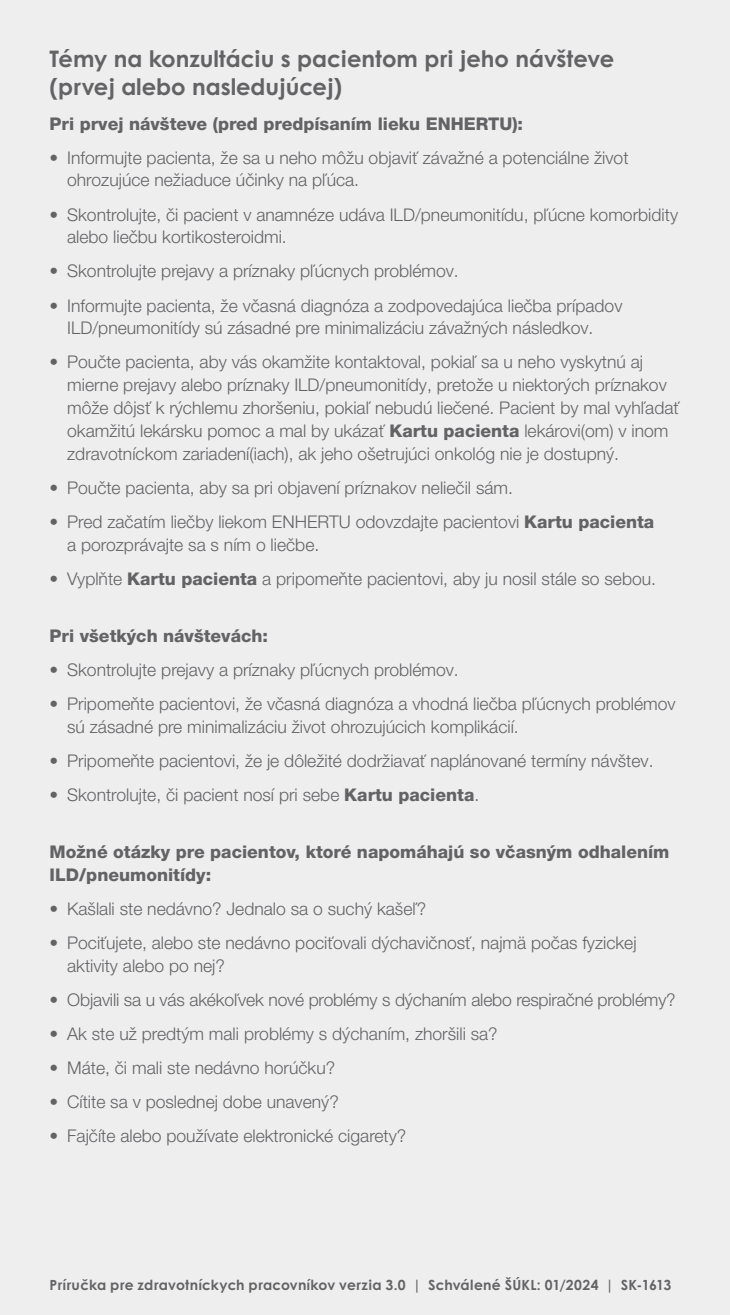
<style>
.page{position:relative;width:730px;height:1315px;background:#fff}
.page>*{position:absolute;margin:0;border:0;box-sizing:border-box;transform-origin:0 0}
.t1{font:700 22.75px/28px "Century Gothic";color:#636366}
.t2{font:300 17.5px/22.8px "Helvetica Neue LT Pro";color:#636366}
.t3{font:800 17.5px/22.8px "Helvetica Neue LT Pro";color:#636366}
.t4{font:700 14px "Century Gothic";letter-spacing:.02em;color:#636366}
.s1{font-weight:800}
</style>
<div class="page">
<div style="left:0;top:0;width:729px;height:1315px;background:#eeeeef"></div>
<h1 class="t1" style="left:50px;top:44px;width:566px">Témy na konzultáciu s pacientom pri jeho návšteve (prvej alebo nasledujúcej)</h1>
<p class="t3" style="left:50px;top:112px;width:474px">Pri prvej návšteve (pred predpísaním lieku ENHERTU):</p>
<p class="t2" style="left:67px;top:146px;width:562px;text-indent:-18px">• Informujte pacienta, že sa u neho môžu objaviť závažné a potenciálne život ohrozujúce nežiaduce účinky na pľúca.</p>
<p class="t2" style="left:67px;top:203px;width:612px;text-indent:-18px">• Skontrolujte, či pacient v anamnéze udáva ILD/pneumonitídu, pľúcne komorbidity alebo liečbu kortikosteroidmi.</p>
<p class="t2" style="left:50px;top:259px;width:410px">• Skontrolujte prejavy a príznaky pľúcnych problémov.</p>
<p class="t2" style="left:67px;top:294px;width:556px;text-indent:-18px">• Informujte pacienta, že včasná diagnóza a zodpovedajúca liečba prípadov<br>ILD/pneumonitídy sú zásadné pre minimalizáciu závažných následkov.</p>
<p class="t2" style="left:67px;top:350px;width:613px;text-indent:-18px">• Poučte pacienta, aby vás okamžite kontaktoval, pokiaľ sa u neho vyskytnú aj mierne prejavy alebo príznaky ILD/pneumonitídy, pretože u niektorých príznakov môže dôjsť k rýchlemu zhoršeniu, pokiaľ nebudú liečené. Pacient by mal vyhľadať okamžitú lekársku pomoc a mal by ukázať <span class="s1">Kartu pacienta</span> lekárovi(om) v inom zdravotníckom zariadení(iach), ak jeho ošetrujúci onkológ nie je dostupný.</p>
<p class="t2" style="left:50px;top:476px;width:464px">• Poučte pacienta, aby sa pri objavení príznakov neliečil sám.</p>
<p class="t2" style="left:67px;top:510px;width:588px;text-indent:-18px">• Pred začatím liečby liekom ENHERTU odovzdajte pacientovi <span class="s1">Kartu pacienta </span>a porozprávajte sa s ním o liečbe.</p>
<p class="t2" style="left:50px;top:567px;width:607px">• Vyplňte <span class="s1">Kartu pacienta</span> a pripomeňte pacientovi, aby ju nosil stále so sebou.</p>
<p class="t3" style="left:50px;top:624px;width:220px">Pri všetkých návštevách:</p>
<p class="t2" style="left:50px;top:658px;width:410px">• Skontrolujte prejavy a príznaky pľúcnych problémov.</p>
<p class="t2" style="left:67px;top:692px;width:609px;text-indent:-18px">• Pripomeňte pacientovi, že včasná diagnóza a vhodná liečba pľúcnych problémov sú zásadné pre minimalizáciu život ohrozujúcich komplikácií.</p>
<p class="t2" style="left:50px;top:749px;width:605px">• Pripomeňte pacientovi, že je dôležité dodržiavať naplánované termíny návštev.</p>
<p class="t2" style="left:50px;top:783px;width:431px">• Skontrolujte, či pacient nosí pri sebe <span class="s1">Kartu pacienta</span>.</p>
<p class="t3" style="left:50px;top:840px;width:621px">Možné otázky pre pacientov, ktoré napomáhajú so včasným odhalením<br>ILD/pneumonitídy:</p>
<p class="t2" style="left:50px;top:896px;width:378px">• Kašlali ste nedávno? Jednalo sa o suchý kašeľ?</p>
<p class="t2" style="left:67px;top:931px;width:570px;text-indent:-18px">• Pociťujete, alebo ste nedávno pociťovali dýchavičnosť, najmä počas fyzickej aktivity alebo po nej?</p>
<p class="t2" style="left:50px;top:987px;width:627px">• Objavili sa u vás akékoľvek nové problémy s dýchaním alebo respiračné problémy?</p>
<p class="t2" style="left:50px;top:1022px;width:449px">• Ak ste už predtým mali problémy s dýchaním, zhoršili sa?</p>
<p class="t2" style="left:50px;top:1056px;width:287px">• Máte, či mali ste nedávno horúčku?</p>
<p class="t2" style="left:50px;top:1090px;width:290px">• Cítite sa v poslednej dobe unavený?</p>
<p class="t2" style="left:50px;top:1124px;width:358px">• Fajčíte alebo používate elektronické cigarety?</p>
<p class="t4" style="left:50px;top:1275px;width:622px">Príručka pre zdravotníckych pracovníkov verzia 3.0 | Schválené ŠÚKL: 01/2024 | SK-1613</p>
</div>
